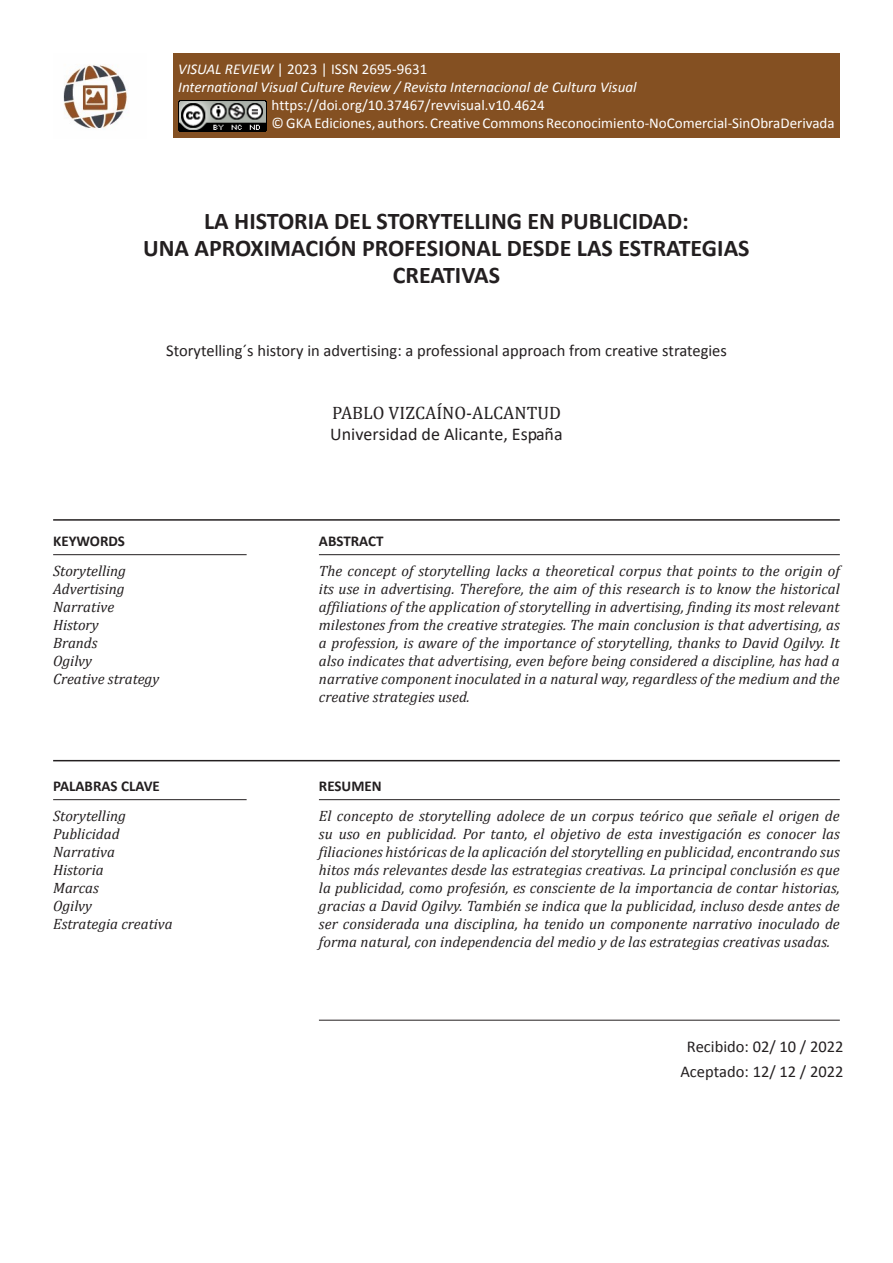
<style>
.page{position:relative;width:893px;height:1263px;background:#fff}
.page>*{position:absolute;margin:0;border:0;box-sizing:border-box;transform-origin:0 0}
.Autor{font:700 24px/27px "Calibri";color:#231f20;text-align:center}
.Autor-2{font:18px/20.5px "Calibri";color:#231f20}
.Autor-3{font:16.5px "Calibri";color:#231f20}
.DATE-HOME{font:16.5px/24.6px "Calibri";color:#231f20;text-align:center}
.CONTENT-HOME{font:italic 15px/18px "Cambria";color:#231f20;text-align:justify}
.t1{font:15px/18px "Calibri";color:#fff}
.t2{font:italic 15px "Calibri";color:#fff}
.WORDS-HOME{font:700 15px "Calibri";color:#231f20}
.s1{font-style:italic}
.s2{font-family:"Cambria"}
</style>
<div class="page">
<hr style="left:53px;top:519px;width:787px;height:2px;background:#231f20">
<hr style="left:53px;top:760px;width:787px;height:1px;background:#231f20">
<hr style="left:53px;top:554px;width:194px;height:1px;background:#231f20">
<hr style="left:53px;top:799px;width:194px;height:1px;background:#231f20">
<hr style="left:319px;top:554px;width:521px;height:1px;background:#231f20">
<hr style="left:319px;top:799px;width:521px;height:1px;background:#231f20">
<hr style="left:319px;top:1020px;width:521px;height:1px;background:#231f20">
<img style="left:63px;top:64px;width:64px;height:66px">
<div style="left:173px;top:53px;width:667px;height:85px;background:#845022"></div>
<img style="left:179px;top:100px;width:87px;height:31px">
<p class="t1" style="left:178px;top:60px;width:251px"><span class="s1">VISUAL REVIEW</span> | 2023 | ISSN 2695-9631</p>
<p class="t2" style="left:178px;top:78px;width:460px">International Visual Culture Review / Revista Internacional de Cultura Visual</p>
<p class="t1" style="left:272px;top:96px;width:564px">https://doi.org/10.37467/revvisual.v10.4624<br>© GKA Ediciones, authors. Creative Commons Reconocimiento-NoComercial-SinObraDerivada</p>
<p class="Autor" style="left:143px;top:206px;width:608px">LA HISTORIA DEL STORYTELLING EN PUBLICIDAD:<br>UNA APROXIMACIÓN PROFESIONAL DESDE LAS ESTRATEGIAS<br>CREATIVAS</p>
<p class="Autor-3" style="left:166px;top:340px;width:562px">Storytelling´s history in advertising: a professional approach from creative strategies</p>
<p class="WORDS-HOME" style="left:53px;top:530px;width:73px">KEYWORDS</p>
<p class="CONTENT-HOME" style="left:53px;top:561px;width:108px;text-align:left">Storytelling<br>Advertising<br>Narrative<br>History<br>Brands<br>Ogilvy<br>Creative strategy</p>
<p class="WORDS-HOME" style="left:53px;top:775px;width:108px">PALABRAS CLAVE</p>
<p class="CONTENT-HOME" style="left:53px;top:806px;width:74px">Storytelling</p>
<p class="CONTENT-HOME" style="left:53px;top:824px;width:68px">Publicidad</p>
<p class="CONTENT-HOME" style="left:53px;top:842px;width:63px">Narrativa</p>
<p class="CONTENT-HOME" style="left:53px;top:860px;width:52px">Historia</p>
<p class="CONTENT-HOME" style="left:53px;top:878px;width:47px">Marcas</p>
<p class="CONTENT-HOME" style="left:53px;top:896px;width:40px">Ogilvy</p>
<p class="CONTENT-HOME" style="left:53px;top:914px;width:121px">Estrategia creativa</p>
<p class="Autor-2" style="left:330px;top:402px;width:234px"><span class="s2">PABLO VIZCAÍNO-ALCANTUD<br></span>Universidad de Alicante, España</p>
<p class="WORDS-HOME" style="left:319px;top:530px;width:66px">ABSTRACT</p>
<p class="CONTENT-HOME" style="left:319px;top:561px;width:522px">The concept of storytelling lacks a theoretical corpus that points to the origin of its use in advertising. Therefore, the aim of this research is to know the historical affiliations of the application of storytelling in advertising, finding its most relevant milestones from the creative strategies. The main conclusion is that advertising, as a profession, is aware of the importance of storytelling, thanks to David Ogilvy. It also indicates that advertising, even before being considered a discipline, has had a narrative component inoculated in a natural way, regardless of the medium and the creative strategies used.</p>
<p class="WORDS-HOME" style="left:319px;top:775px;width:64px">RESUMEN</p>
<p class="CONTENT-HOME" style="left:319px;top:806px;width:522px">El concepto de storytelling adolece de un corpus teórico que señale el origen de su uso en publicidad. Por tanto, el objetivo de esta investigación es conocer las filiaciones históricas de la aplicación del storytelling en publicidad, encontrando sus hitos más relevantes desde las estrategias creativas. La principal conclusión es que la publicidad, como profesión, es consciente de la importancia de contar historias, gracias a David Ogilvy. También se indica que la publicidad, incluso desde antes de ser considerada una disciplina, ha tenido un componente narrativo inoculado de forma natural, con independencia del medio y de las estrategias creativas usadas.</p>
<p class="DATE-HOME" style="left:680px;top:1034px;width:165px">Recibido: 02/ 10 / 2022<br>Aceptado: 12/ 12 / 2022</p>
</div>
